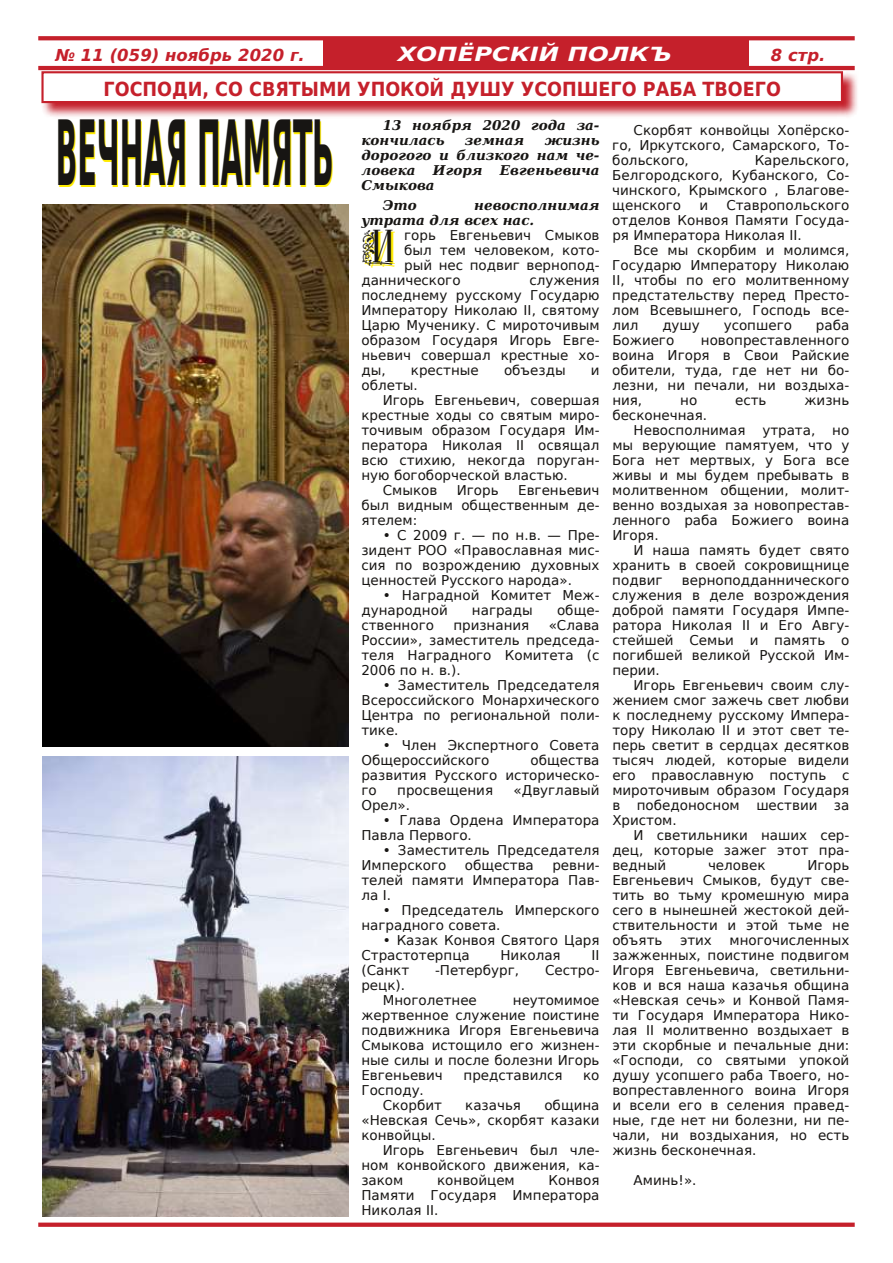
<style>
.page{position:relative;width:893px;height:1263px;background:#fff}
.page>*{position:absolute;margin:0;border:0;box-sizing:border-box;transform-origin:0 0}
.t1{font:700 90px "DejaVu Sans Condensed";color:#ffec00;scale:.35 1}
.t2{font:48px "Remeslo";color:#ffec00}
.t3{font:700 19.5px "DejaVu Sans Condensed";color:#c5202b}
.t4{font:italic 700 19.5px "DejaVu Sans";color:#fff;scale:1.25 1}
.t5{font:italic 700 16.5px "DejaVu Sans";letter-spacing:.005em;color:#c5202b}
.t6{font:13.5px/15px "DejaVu Sans";color:#171513;text-align:justify}
.t7{font:italic 700 13.5px/15px "DejaVu Serif";color:#171513}
</style>
<div class="page">
<img style="left:41px;top:72px;width:816px;height:45px">
<div style="left:43px;top:72px;width:799px;height:30px;background:#fff"></div>
<div style="left:41px;top:71px;width:802px;height:32px;border:2px solid #c5202b"></div>
<div style="left:323px;top:38px;width:425px;height:30px;background:#c5202b"></div>
<hr style="left:38px;top:66px;width:817px;height:4px;background:#c5202b">
<div style="left:38px;top:1222px;width:817px;height:5px;background:#c5202b"></div>
<svg style="left:38px;top:36px;width:817px;height:4px;fill:#c5202b"></svg>
<img style="left:43px;top:204px;width:305px;height:542px">
<img style="left:43px;top:757px;width:305px;height:459px">
<h3 class="t4" style="left:398px;top:43px;width:221px">ХОПЁРСКIЙ ПОЛКЪ</h3>
<p class="t5" style="left:55px;top:45px;width:251px">№ 11 (059) ноябрь 2020 г.</p>
<p class="t5" style="left:771px;top:45px;width:56px">8 стр.</p>
<h3 class="t3" style="left:104px;top:78px;width:679px">ГОСПОДИ, СО СВЯТЫМИ УПОКОЙ ДУШУ УСОПШЕГО РАБА ТВОЕГО</h3>
<h1 class="t1" style="left:57px;top:104px;width:795px">ВЕЧНАЯ ПАМЯТЬ</h1>
<p class="t7" style="left:361px;top:117px;width:240px;text-indent:21px">13 ноября 2020 года за‐ кончилась</p>
<p class="t7" style="left:361px;top:132px;width:240px;text-align:justify;text-indent:183px">жизнь дорогого и близкого нам че‐ ловека</p>
<p class="t7" style="left:465px;top:132px;width:61px">земная</p>
<p class="t7" style="left:433px;top:162px;width:51px">Игоря</p>
<p class="t7" style="left:500px;top:162px;width:101px">Евгеньевича</p>
<p class="t7" style="left:361px;top:175px;width:75px;line-height:20.2px;text-align:center">Смыкова<br>Это</p>
<p class="t7" style="left:361px;top:198px;width:240px;text-indent:113px">невосполнимая утрата для всех нас.</p>
<p class="t6" style="left:404px;top:228px;width:197px">горь Евгеньевич Смыков</p>
<p class="t6" style="left:404px;top:243px;width:197px">был тем человеком, кото‐</p>
<p class="t6" style="left:404px;top:258px;width:197px">рый нес подвиг вернопод‐</p>
<p class="t6" style="left:361px;top:273px;width:101px">даннического</p>
<h2 class="t2" style="left:364px;top:223px;width:34px">И</h2>
<p class="t6" style="left:361px;top:273px;width:240px;text-indent:168px">служения последнему русскому Государю Императору Николаю II, святому Царю Мученику. С мироточивым образом Государя Игорь Евге‐ ньевич совершал крестные хо‐ ды,</p>
<p class="t6" style="left:411px;top:363px;width:69px">крестные</p>
<p class="t6" style="left:504px;top:363px;width:63px">объезды</p>
<p class="t6" style="left:591px;top:363px;width:10px">и</p>
<p class="t6" style="left:361px;top:378px;width:58px">облеты.</p>
<p class="t6" style="left:383px;top:393px;width:218px">Игорь Евгеньевич, совершая</p>
<p class="t6" style="left:361px;top:408px;width:240px">крестные ходы со святым миро‐</p>
<p class="t6" style="left:361px;top:423px;width:240px">точивым образом Государя Им‐</p>
<p class="t6" style="left:361px;top:438px;width:240px">ператора Николая II освящал</p>
<p class="t6" style="left:361px;top:453px;width:240px">всю стихию, некогда поруган‐</p>
<p class="t6" style="left:361px;top:468px;width:208px">ную богоборческой властью.</p>
<p class="t6" style="left:383px;top:483px;width:56px">Смыков</p>
<p class="t6" style="left:457px;top:483px;width:43px">Игорь</p>
<p class="t6" style="left:361px;top:483px;width:240px;text-indent:157px">Евгеньевич был видным общественным де‐ ятелем:</p>
<p class="t6" style="left:361px;top:528px;width:240px;text-indent:21px">• С 2009 г. — по н.в. — Пре‐ зидент РОО «Православная мис‐ сия по возрождению духовных ценностей Русского народа».</p>
<p class="t6" style="left:361px;top:588px;width:240px;text-indent:21px">• Наградной Комитет Меж‐ дународной</p>
<p class="t6" style="left:472px;top:603px;width:62px">награды</p>
<p class="t6" style="left:557px;top:603px;width:44px">обще‐</p>
<p class="t6" style="left:361px;top:618px;width:240px;text-indent:187px">«Слава России», заместитель председа‐ теля Наградного Комитета (с 2006 по н. в.).</p>
<p class="t6" style="left:361px;top:678px;width:240px;text-indent:21px">• Заместитель Председателя Всероссийского Монархического Центра по региональной поли‐ тике.</p>
<p class="t6" style="left:361px;top:738px;width:240px;text-indent:21px">• Член Экспертного Совета<br>Общероссийского</p>
<p class="t6" style="left:361px;top:618px;width:74px">ственного</p>
<p class="t6" style="left:453px;top:618px;width:78px">признания</p>
<p class="t6" style="left:361px;top:753px;width:240px;text-indent:169px">общества развития Русского историческо‐ го</p>
<p class="t6" style="left:397px;top:783px;width:97px">просвещения</p>
<p class="t6" style="left:514px;top:783px;width:88px">«Двуглавый</p>
<p class="t6" style="left:361px;top:798px;width:50px">Орел».</p>
<p class="t6" style="left:361px;top:813px;width:240px;text-indent:21px">• Глава Ордена Императора<br>Павла Первого.</p>
<p class="t6" style="left:361px;top:843px;width:240px;text-indent:21px">• Заместитель Председателя<br>Имперского</p>
<p class="t6" style="left:465px;top:858px;width:71px">общества</p>
<p class="t6" style="left:361px;top:858px;width:240px;text-indent:191px">ревни‐ телей памяти Императора Пав‐ ла I.</p>
<p class="t6" style="left:361px;top:903px;width:240px;text-indent:21px">• Председатель Имперского наградного совета.</p>
<p class="t6" style="left:361px;top:933px;width:240px;text-indent:21px">• Казак Конвоя Святого Царя<br>Страстотерпца</p>
<p class="t6" style="left:500px;top:948px;width:62px">Николая</p>
<p class="t6" style="left:591px;top:948px;width:10px">II</p>
<p class="t6" style="left:361px;top:963px;width:49px">(Санкт</p>
<p class="t6" style="left:435px;top:963px;width:86px">-Петербург,</p>
<p class="t6" style="left:545px;top:963px;width:56px">Сестро‐</p>
<p class="t6" style="left:383px;top:978px;width:96px;text-indent:-21px">рецк).<br>Многолетнее</p>
<p class="t6" style="left:361px;top:993px;width:240px;text-indent:151px">неутомимое жертвенное служение поистине подвижника Игоря Евгеньевича Смыкова истощило его жизнен‐ ные силы и после болезни Игорь Евгеньевич</p>
<p class="t6" style="left:463px;top:1068px;width:101px">представился</p>
<p class="t6" style="left:583px;top:1068px;width:18px">ко</p>
<p class="t6" style="left:383px;top:1083px;width:61px;text-indent:-21px">Господу.<br>Скорбит</p>
<p class="t6" style="left:361px;top:1098px;width:240px;text-indent:183px">община «Невская Сечь», скорбят казаки конвойцы.</p>
<p class="t6" style="left:361px;top:1143px;width:240px;text-indent:21px">Игорь Евгеньевич был чле‐ ном конвойского движения, ка‐ заком</p>
<p class="t6" style="left:465px;top:1098px;width:57px">казачья</p>
<p class="t6" style="left:437px;top:1173px;width:79px">конвойцем</p>
<p class="t6" style="left:361px;top:1173px;width:240px;text-indent:187px">Конвоя Памяти Государя Императора Николая II.</p>
<p class="t6" style="left:612px;top:123px;width:238px;text-indent:21px">Скорбят конвойцы Хопёрско‐ го, Иркутского, Самарского, То‐ больского,</p>
<p class="t6" style="left:612px;top:153px;width:238px;text-indent:142px">Карельского, Белгородского, Кубанского, Со‐ чинского, Крымского , Благове‐ щенского</p>
<p class="t6" style="left:612px;top:198px;width:239px;text-indent:114px">Ставропольского отделов Конвоя Памяти Госуда‐ ря Императора Николая II.</p>
<p class="t6" style="left:612px;top:243px;width:239px;text-indent:21px">Все мы скорбим и молимся, Государю Императору Николаю II, чтобы по его молитвенному предстательству перед Престо‐ лом Всевышнего, Господь все‐ лил</p>
<p class="t6" style="left:699px;top:198px;width:10px">и</p>
<p class="t6" style="left:662px;top:318px;width:39px">душу</p>
<p class="t6" style="left:724px;top:318px;width:70px">усопшего</p>
<p class="t6" style="left:816px;top:318px;width:35px">раба</p>
<p class="t6" style="left:612px;top:333px;width:63px">Божиего</p>
<p class="t6" style="left:612px;top:333px;width:239px;text-indent:89px">новопреставленного воина Игоря в Свои Райские обители, туда, где нет ни бо‐ лезни, ни печали, ни воздыха‐ ния,</p>
<p class="t6" style="left:680px;top:393px;width:19px">но</p>
<p class="t6" style="left:735px;top:393px;width:33px">есть</p>
<p class="t6" style="left:804px;top:393px;width:46px">жизнь</p>
<p class="t6" style="left:634px;top:408px;width:113px;text-indent:-21px">бесконечная.<br>Невосполнимая</p>
<p class="t6" style="left:612px;top:423px;width:239px;text-indent:220px">но мы верующие памятуем, что у Бога нет мертвых, у Бога все живы и мы будем пребывать в молитвенном общении, молит‐ венно воздыхая за новопрестав‐ ленного раба Божиего воина Игоря.</p>
<p class="t6" style="left:612px;top:543px;width:239px;text-indent:21px">И наша память будет свято хранить в своей сокровищнице подвиг</p>
<p class="t6" style="left:762px;top:423px;width:54px">утрата,</p>
<p class="t6" style="left:612px;top:573px;width:239px;text-indent:70px">верноподданнического служения в деле возрождения доброй памяти Государя Импе‐ ратора Николая II и Его Авгу‐ стейшей Семьи и память о погибшей великой Русской Им‐ перии.</p>
<p class="t6" style="left:612px;top:678px;width:239px;text-indent:21px">Игорь Евгеньевич своим слу‐ жением смог зажечь свет любви к последнему русскому Импера‐ тору Николаю II и этот свет те‐ перь светит в сердцах десятков тысяч людей, которые видели его православную поступь с мироточивым образом Государя в победоносном шествии за Христом.</p>
<p class="t6" style="left:612px;top:828px;width:238px;text-indent:21px">И светильники наших сер‐ дец, которые зажег этот пра‐ ведный</p>
<p class="t6" style="left:612px;top:858px;width:239px;text-indent:195px">Игорь Евгеньевич Смыков, будут све‐ тить во тьму кромешную мира сего в нынешней жестокой дей‐ ствительности и этой тьме не объять</p>
<p class="t6" style="left:708px;top:858px;width:59px">человек</p>
<p class="t6" style="left:612px;top:933px;width:239px;text-indent:117px">многочисленных зажженных, поистине подвигом Игоря Евгеньевича, светильни‐ ков и вся наша казачья община «Невская сечь» и Конвой Памя‐ ти Государя Императора Нико‐ лая II молитвенно воздыхает в эти скорбные и печальные дни: «Господи, со святыми упокой душу усопшего раба Твоего, но‐ вопреставленного воина Игоря и всели его в селения правед‐ ные, где нет ни болезни, ни пе‐ чали, ни воздыхания, но есть жизнь бесконечная.</p>
<p class="t6" style="left:634px;top:1173px;width:64px">Аминь!».</p>
<p class="t6" style="left:680px;top:933px;width:33px">этих</p>
</div>
